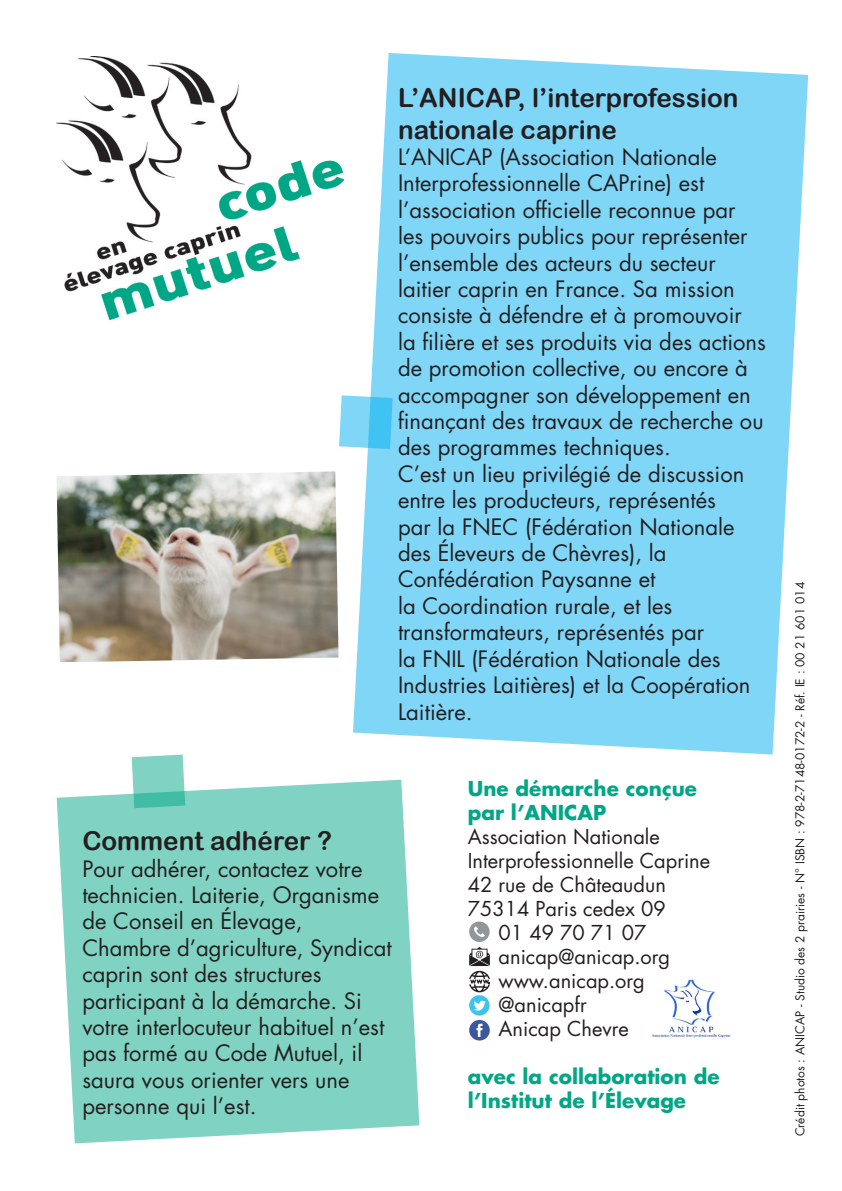
<style>
.page{position:relative;width:842px;height:1191px;background:#fff}
.page>*{position:absolute;margin:0;border:0;box-sizing:border-box;transform-origin:0 0}
.t1{font:26px/31.2px "Arial Rounded MT Bold";color:#231f20}
.t2{font:22px/26.4px "Futura Std";color:#231f20}
.t3{font:20px "Futura Std";color:#231f20}
.t4{font:700 20px "Futura Std";color:#00a786}
.t5{font:12px "Futura Std";color:#231f20}
</style>
<div class="page">
<svg style="left:353px;top:53px;width:455px;height:701px;background:#8ddaf7"></svg>
<svg style="left:339px;top:395px;width:54px;height:54px;background:#6ed0f5"></svg>
<img style="left:57px;top:57px;width:286px;height:263px">
<svg style="left:57px;top:779px;width:362px;height:364px;background:#8bd6c7"></svg>
<svg style="left:132px;top:754px;width:53px;height:54px;background:#77cfbd"></svg>
<img style="left:57px;top:471px;width:282px;height:191px">
<div style="left:469px;top:1019px;width:21px;height:21px;background:#3b579d;border-radius:50%"></div>
<svg style="left:476px;top:1023px;width:6px;height:14px"></svg>
<svg style="left:469px;top:921px;width:21px;height:95px"></svg>
<img style="left:651px;top:979px;width:80px;height:59px">
<p class="t1" style="left:398px;top:82px;width:342px">L’ANICAP, l’interprofession nationale caprine</p>
<p class="t2" style="left:398px;top:144px;width:369px">L’ANICAP (Association Nationale Interprofessionnelle CAPrine) est l’association officielle reconnue par les pouvoirs publics pour représenter l’ensemble des acteurs du secteur laitier caprin en France. Sa mission consiste à défendre et à promouvoir<br>la filière et ses produits via des actions de promotion collective, ou encore à accompagner son développement en finançant des travaux de recherche ou des programmes techniques.</p>
<p class="t2" style="left:398px;top:461px;width:354px">C’est un lieu privilégié de discussion entre les producteurs, représentés par la FNEC (Fédération Nationale des Éleveurs de Chèvres), la<br>Confédération Paysanne et<br>la Coordination rurale, et les transformateurs, représentés par<br>la FNIL (Fédération Nationale des<br>Industries Laitières) et la Coopération<br>Laitière.</p>
<p class="t1" style="left:82px;top:825px;width:251px">Comment adhérer ?</p>
<p class="t2" style="left:82px;top:855px;width:311px">Pour adhérer, contactez votre technicien. Laiterie, Organisme de Conseil en Élevage,<br>Chambre d’agriculture, Syndicat caprin sont des structures participant à la démarche. Si votre interlocuteur habituel n’est pas formé au Code Mutuel, il saura vous orienter vers une personne qui l’est.</p>
<p class="t4" style="left:468px;top:775px;width:231px">Une démarche conçue</p>
<p class="t4" style="left:468px;top:799px;width:140px">par l’ANICAP</p>
<p class="t3" style="left:468px;top:824px;width:193px">Association Nationale</p>
<p class="t3" style="left:468px;top:848px;width:244px">Interprofessionnelle Caprine</p>
<p class="t3" style="left:468px;top:872px;width:200px">42 rue de Châteaudun</p>
<p class="t3" style="left:468px;top:896px;width:200px">75314 Paris cedex 09</p>
<p class="t3" style="left:499px;top:920px;width:149px">01 49 70 71 07</p>
<p class="t3" style="left:499px;top:944px;width:173px">anicap@anicap.org</p>
<p class="t3" style="left:499px;top:968px;width:148px">www.anicap.org</p>
<p class="t3" style="left:499px;top:992px;width:90px">@anicapfr</p>
<p class="t3" style="left:499px;top:1016px;width:132px">Anicap Chevre</p>
<p class="t4" style="left:468px;top:1063px;width:253px">avec la collaboration de</p>
<p class="t4" style="left:468px;top:1087px;width:220px">l’Institut de l’Élevage</p>
<p class="t5" style="left:792px;top:1136px;width:555px;rotate:-90deg">Crédit photos : ANICAP - Studio des 2 prairies - N° ISBN : 978-2-7148-0172-2 - Réf. IE : 00 21 601 014</p>
</div>
